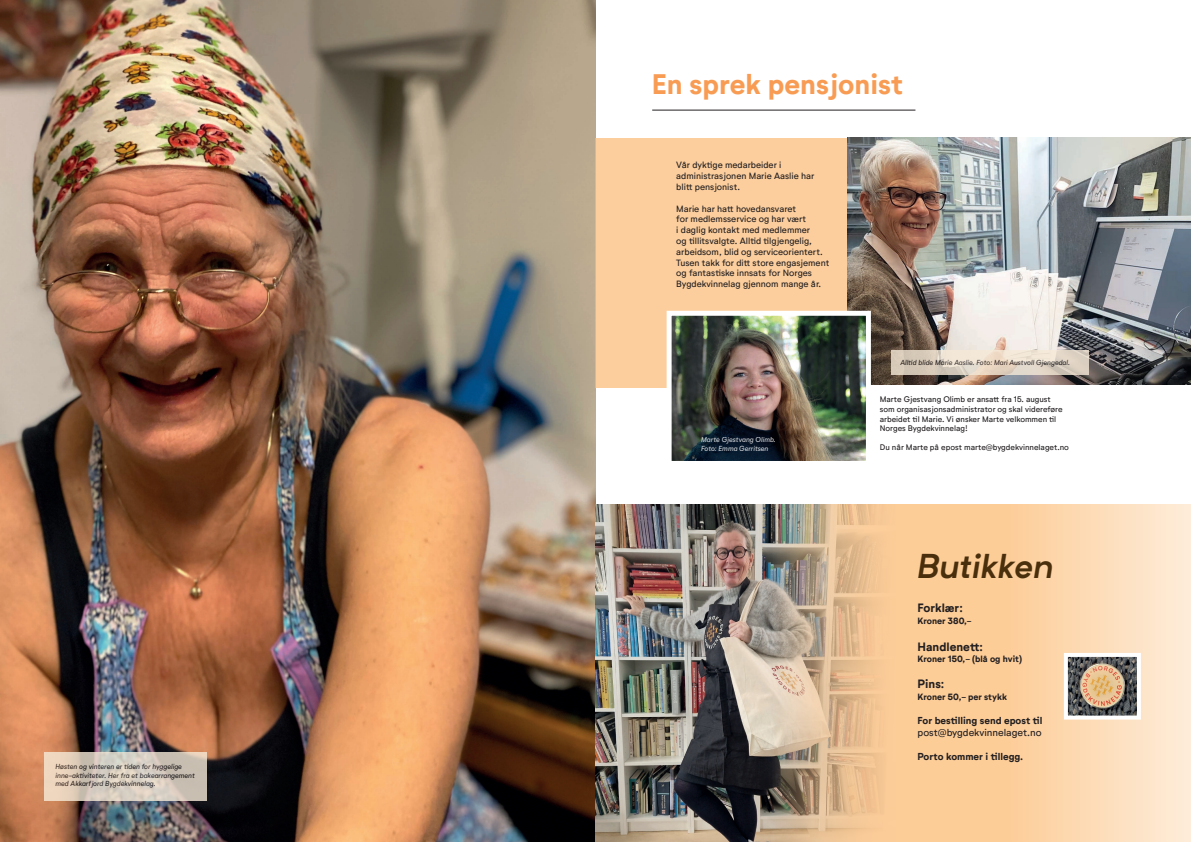
<style>
.page{position:relative;width:1191px;height:842px;background:#fff}
.page>*{position:absolute;margin:0;border:0;box-sizing:border-box;transform-origin:0 0}
.t1{font:italic 600 34px "Neutrif Pro";color:#4a2f0d}
.t2{font:700 28px "Neutrif Studio";color:#f89c54}
.t3{font:700 12px "Neutrif Studio";color:#231f20}
.t4{font:700 10px "Neutrif Studio";color:#231f20}
.t5{font:10px "Neutrif Studio";color:#231f20}
.t6{font:9px/10.8px "Neutrif Studio";color:#231f20}
.t7{font:700 9px "Neutrif Studio";color:#231f20}
.t8{font:8px/9.6px "Neutrif Studio";color:#231f20}
.t9{font:italic 7px/8.4px "Neutrif Studio";color:#231f20}
.t10{font:italic 7px/8.4px "Neutrif Studio";color:#fff}
</style>
<div class="page">
<img style="left:0;top:0;width:595px;height:842px">
<svg style="left:44px;top:752px;width:163px;height:48px;background:#d7cabc"></svg>
<div style="left:595px;top:138px;width:253px;height:249px;background:#fcce9d"></div>
<hr style="left:652px;top:110px;width:263px;height:1px;background:#231f20">
<img style="left:848px;top:138px;width:343px;height:246px">
<img style="left:672px;top:317px;width:193px;height:143px">
<div style="left:666px;top:311px;width:205px;height:155px;border:5px solid #fff"></div>
<svg style="left:892px;top:351px;width:197px;height:24px;background:#e1d5c5"></svg>
<svg style="left:915px;top:505px;width:276px;height:337px;background:#fdd7ad"></svg>
<div style="left:595px;top:505px;width:320px;height:337px;background:#fdcd98"></div>
<img style="left:595px;top:505px;width:286px;height:337px">
<img style="left:1068px;top:658px;width:68px;height:57px">
<div style="left:1063px;top:653px;width:78px;height:67px;border:4px solid #fff"></div>
<p class="t9" style="left:56px;top:763px;width:141px">Høsten og vinteren er tiden for hyggelige inne-aktiviteter. Her fra et bakearrangement med Akkarfjord Bygdekvinnelag.</p>
<h2 class="t2" style="left:651px;top:67px;width:253px">En sprek pensjonist</h2>
<p class="t6" style="left:676px;top:160px;width:140px">Vår dyktige medarbeider i administrasjonen Marie Aaslie har blitt pensjonist.</p>
<p class="t6" style="left:676px;top:203px;width:155px">Marie har hatt hovedansvaret<br>for medlemsservice og har vært<br>i daglig kontakt med medlemmer<br>og tillitsvalgte. Alltid tilgjengelig, arbeidsom, blid og serviceorientert.<br>Tusen takk for ditt store engasjement og fantastiske innsats for Norges Bygdekvinnelag gjennom mange år.</p>
<p class="t10" style="left:701px;top:436px;width:76px">Marte Gjestvang Olimb.<br>Foto: Emma Gerritsen</p>
<p class="t9" style="left:900px;top:358px;width:171px">Alltid blide Marie Aaslie. Foto: Mari Austvoll Gjengedal.</p>
<p class="t8" style="left:879px;top:395px;width:184px">Marte Gjestvang Olimb er ansatt fra 15. august som organisasjonsadministrator og skal videreføre arbeidet til Marie. Vi ønsker Marte velkommen til Norges Bygdekvinnelag!</p>
<p class="t8" style="left:879px;top:443px;width:191px">Du når Marte på epost marte@bygdekvinnelaget.no</p>
<h1 class="t1" style="left:917px;top:543px;width:139px">Butikken</h1>
<h3 class="t3" style="left:917px;top:601px;width:47px">Forklær:</h3>
<p class="t7" style="left:917px;top:616px;width:56px">Kroner 380,-</p>
<h3 class="t3" style="left:917px;top:639px;width:67px">Handlenett:</h3>
<p class="t7" style="left:917px;top:653px;width:106px">Kroner 150,- (blå og hvit)</p>
<h3 class="t3" style="left:917px;top:676px;width:28px">Pins:</h3>
<p class="t7" style="left:917px;top:691px;width:91px">Kroner 50,- per stykk</p>
<p class="t4" style="left:917px;top:714px;width:126px">For bestilling send epost til</p>
<p class="t5" style="left:917px;top:726px;width:126px">post@bygdekvinnelaget.no</p>
<p class="t4" style="left:917px;top:750px;width:107px">Porto kommer i tillegg.</p>
</div>
